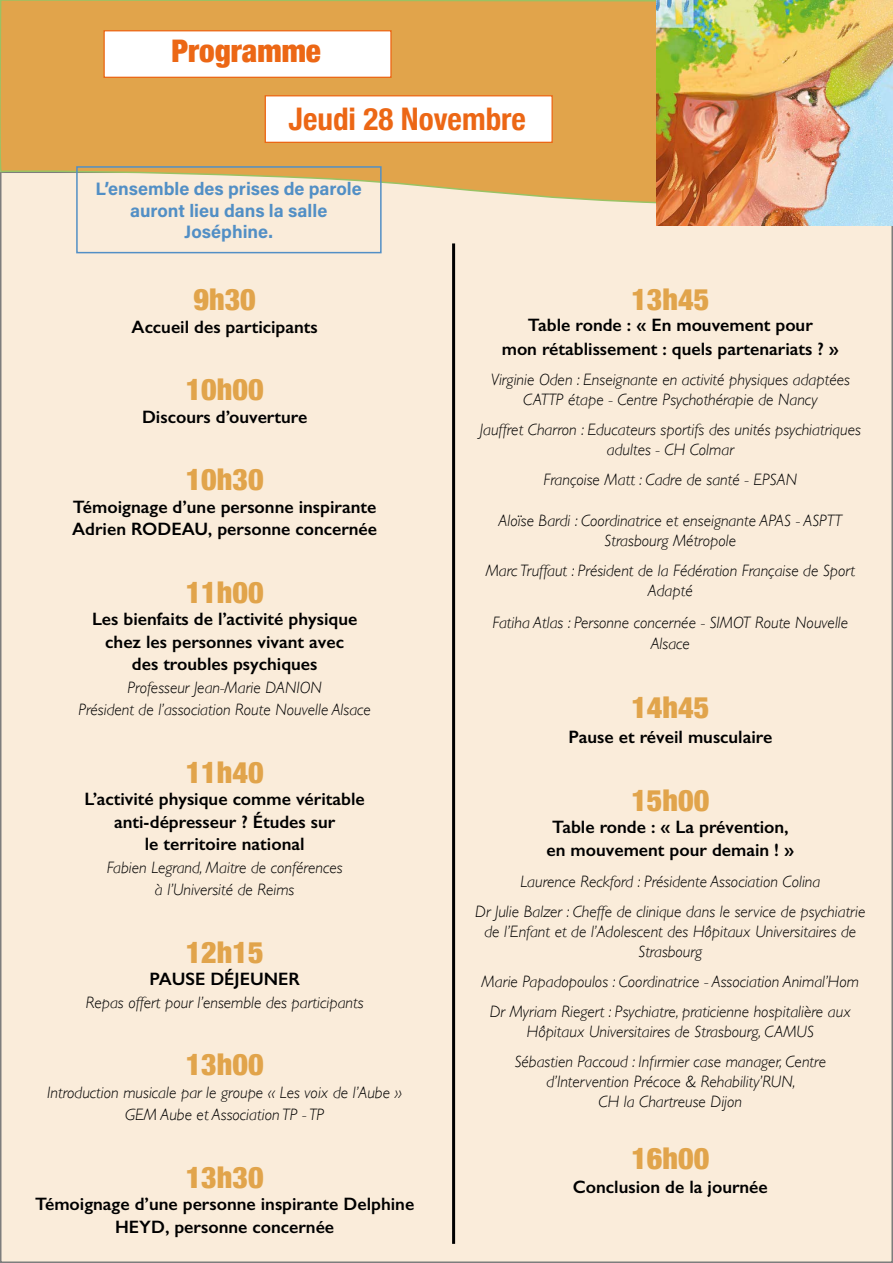
<style>
.page{position:relative;width:893px;height:1263px;background:#fff}
.page>*{position:absolute;margin:0;border:0;box-sizing:border-box;transform-origin:0 0}
.t1{font:700 condensed 31.2px "Helvetica Neue";color:#ec6715}
.t2{font:900 condensed 31.2px "Helvetica Neue";color:#ec6715}
.t3{font:900 condensed 30px "Helvetica Neue";color:#e1a44b}
.t4{font:600 18px/22.5px "Gill Sans";color:#000;text-align:center}
.t5{font:18px/21.6px "Acumin Variable Concept";color:#528fc5;text-align:center}
.t6{font:italic 300 16.5px/19.8px "Gill Sans";color:#000;text-align:center}
</style>
<div class="page">
<div style="left:1px;top:172px;width:891px;height:1090px;background:#faecda"></div>
<svg style="left:0;top:0;width:656px;height:208px;background:#e3af60"></svg>
<img style="left:656px;top:0;width:237px;height:225px">
<div style="left:103px;top:30px;width:289px;height:48px;background:#fff;border:1px solid #ec6715"></div>
<div style="left:265px;top:95px;width:288px;height:48px;background:#fff;border:1px solid #ec6715"></div>
<div style="left:452px;top:243px;width:3px;height:1001px;border:2px solid #000"></div>
<div style="left:76px;top:166px;width:306px;height:87px;border:2px solid #528fc5"></div>
<h1 class="t2" style="left:171px;top:25px;width:151px">Programme</h1>
<h1 class="t1" style="left:289px;top:93px;width:239px">Jeudi 28 Novembre</h1>
<p class="t5" style="left:96px;top:177px;width:268px">L’ensemble des prises de parole auront lieu dans la salle<br>Joséphine.</p>
<h2 class="t3" style="left:193px;top:275px;width:64px">9h30</h2>
<p class="t4" style="left:132px;top:315px;width:188px">Accueil des participants</p>
<h2 class="t3" style="left:186px;top:365px;width:79px">10h00</h2>
<p class="t4" style="left:142px;top:405px;width:167px">Discours d’ouverture</p>
<h2 class="t3" style="left:186px;top:455px;width:79px">10h30</h2>
<p class="t4" style="left:72px;top:495px;width:307px;text-align:left">Témoignage d’une personne inspirante<br>Adrien RODEAU, personne concernée</p>
<h2 class="t3" style="left:186px;top:567px;width:79px">11h00</h2>
<p class="t4" style="left:92px;top:608px;width:267px">Les bienfaits de l’activité physique chez les personnes vivant avec des troubles psychiques</p>
<p class="t6" style="left:78px;top:676px;width:294px;line-height:22.5px">Professeur Jean-Marie DANION<br>Président de l’association Route Nouvelle Alsace</p>
<h2 class="t3" style="left:186px;top:747px;width:79px">11h40</h2>
<p class="t4" style="left:85px;top:788px;width:282px">L’activité physique comme véritable anti-dépresseur ? Études sur<br>le territoire national</p>
<p class="t6" style="left:107px;top:856px;width:237px;line-height:22.5px">Fabien Legrand, Maitre de conférences à l’Université de Reims</p>
<h2 class="t3" style="left:186px;top:927px;width:79px">12h15</h2>
<p class="t4" style="left:149px;top:968px;width:152px">PAUSE DÉJEUNER</p>
<p class="t6" style="left:86px;top:992px;width:279px">Repas offert pour l’ensemble des participants</p>
<h2 class="t3" style="left:186px;top:1040px;width:79px">13h00</h2>
<p class="t6" style="left:47px;top:1081px;width:356px;line-height:22.5px">Introduction musicale par le groupe « Les voix de l’Aube »<br>GEM Aube et Association TP - TP</p>
<h2 class="t3" style="left:186px;top:1152px;width:79px">13h30</h2>
<p class="t4" style="left:35px;top:1193px;width:381px">Témoignage d’une personne inspirante Delphine<br>HEYD, personne concernée</p>
<h2 class="t3" style="left:631px;top:274px;width:79px">13h45</h2>
<p class="t4" style="left:502px;top:313px;width:339px;line-height:23.4px">Table ronde : « En mouvement pour<br>mon rétablissement : quels partenariats ? »</p>
<p class="t6" style="left:491px;top:370px;width:361px">Virginie Oden : Enseignante en activité physiques adaptées<br>CATTP étape - Centre Psychothérapie de Nancy</p>
<p class="t6" style="left:480px;top:420px;width:383px">Jauffret Charron : Educateurs sportifs des unités psychiatriques adultes - CH Colmar</p>
<p class="t6" style="left:544px;top:470px;width:255px">Françoise Matt : Cadre de santé - EPSAN</p>
<p class="t6" style="left:499px;top:511px;width:345px">Aloïse Bardi : Coordinatrice et enseignante APAS - ASPTT<br>Strasbourg Métropole</p>
<p class="t6" style="left:486px;top:561px;width:371px">Marc Truffaut : Président de la Fédération Française de Sport<br>Adapté</p>
<p class="t6" style="left:492px;top:612px;width:357px;line-height:21px">Fatiha Atlas : Personne concernée - SIMOT Route Nouvelle<br>Alsace</p>
<h2 class="t3" style="left:631px;top:682px;width:79px">14h45</h2>
<p class="t4" style="left:568px;top:725px;width:205px">Pause et réveil musculaire</p>
<h2 class="t3" style="left:631px;top:776px;width:79px">15h00</h2>
<p class="t4" style="left:546px;top:815px;width:249px;line-height:23.4px">Table ronde : « La prévention, en mouvement pour demain ! »</p>
<p class="t6" style="left:475px;top:866px;width:392px;line-height:30.3px">Laurence Reckford : Présidente Association Colina<br>Dr Julie Balzer : Cheffe de clinique dans le service de psychiatrie</p>
<p class="t6" style="left:484px;top:921px;width:373px">de l’Enfant et de l’Adolescent des Hôpitaux Universitaires de<br>Strasbourg</p>
<p class="t6" style="left:482px;top:966px;width:379px;line-height:30.3px">Marie Papadopoulos : Coordinatrice - Association Animal’Hom<br>Dr Myriam Riegert : Psychiatre, praticienne hospitalière aux</p>
<p class="t6" style="left:515px;top:1016px;width:313px;line-height:30.3px">Hôpitaux Universitaires de Strasbourg, CAMUS<br>Sébastien Paccoud : Infirmier case manager, Centre</p>
<p class="t6" style="left:547px;top:1072px;width:250px">d’Intervention Précoce &amp; Rehability’RUN,<br>CH la Chartreuse Dijon</p>
<h2 class="t3" style="left:631px;top:1134px;width:79px">16h00</h2>
<p class="t4" style="left:573px;top:1175px;width:197px">Conclusion de la journée</p>
</div>
